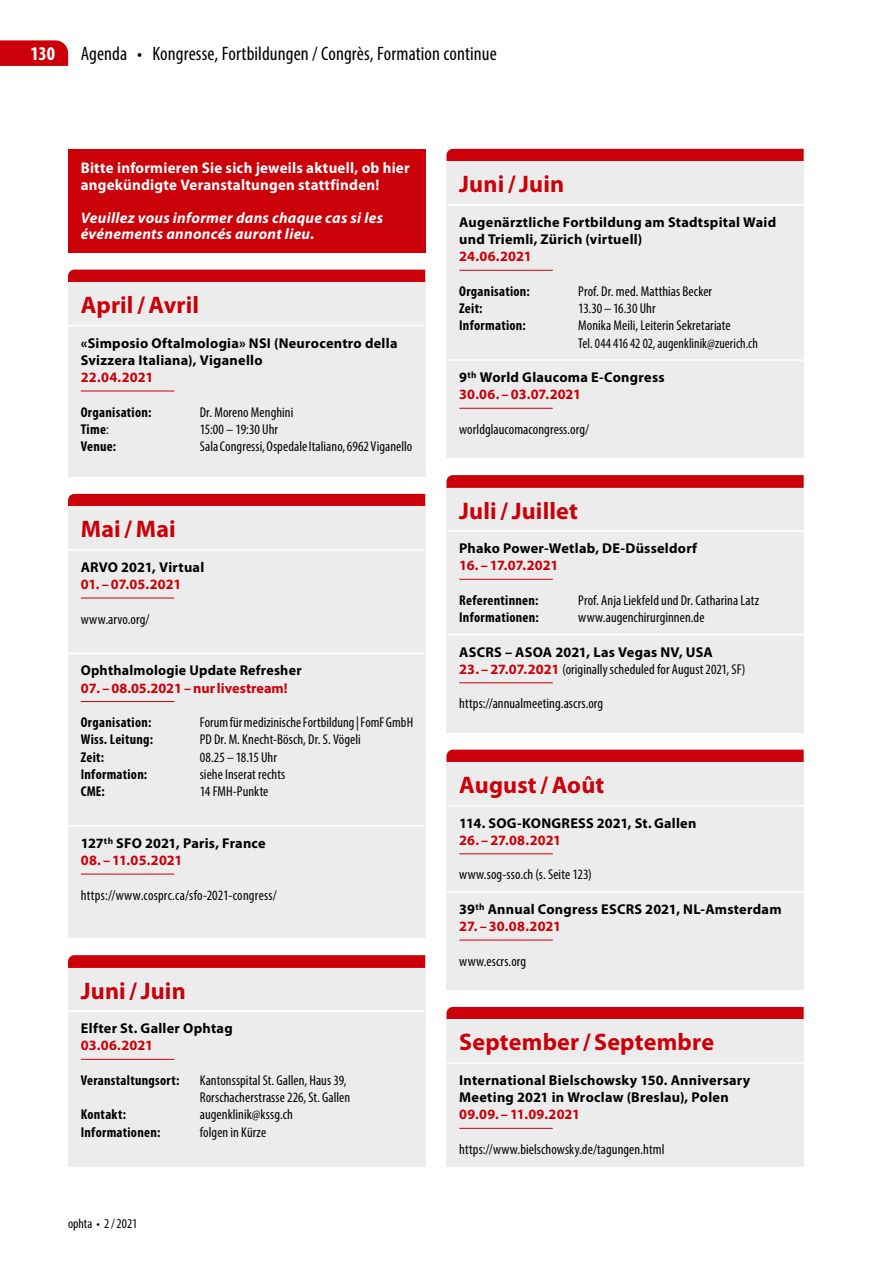
<style>
.page{position:relative;width:893px;height:1263px;background:#fff}
.page>*{position:absolute;margin:0;border:0;box-sizing:border-box;transform-origin:0 0}
.t1{font:700 24px "Myriad Pro";letter-spacing:.01em;color:#cb0008}
.t2{font:condensed 19.5px "Myriad Pro";letter-spacing:.005em;color:#000}
.t3{font:700 condensed 19.5px "Myriad Pro";color:#fff}
.t4{font:700 15.3px/16.5px "Myriad Pro";letter-spacing:.015em;color:#fff}
.t5{font:italic 700 15.3px/16.5px "Myriad Pro";letter-spacing:.015em;color:#fff}
.t6{font:condensed 14.25px/17.2px "Myriad Pro";letter-spacing:.005em;color:#000}
.t7{font:700 14.25px/17.2px "Myriad Pro";letter-spacing:.015em;color:#000}
.t8{font:700 condensed 14.25px "Myriad Pro";letter-spacing:.02em;color:#000}
.t9{font:700 14.25px "Myriad Pro";color:#cb0008}
.t10{font:condensed 13.5px "Myriad Pro";color:#000}
.s1{font-weight:400}
.s2{color:#cb0008}
.s3{font-weight:700;font-stretch:normal;color:#cb0008}
</style>
<div class="page">
<svg style="left:0;top:40px;width:68px;height:26px"></svg>
<div style="left:68px;top:270px;width:357px;height:12px;background:#cb0008"></div>
<div style="left:68px;top:282px;width:357px;height:195px;background:#ececec"></div>
<hr style="left:68px;top:325px;width:357px;height:1px;background:#fff">
<hr style="left:81px;top:391px;width:93px;height:1px;background:#cb0008">
<div style="left:68px;top:149px;width:357px;height:103px;background:#cb0008"></div>
<svg style="left:68px;top:494px;width:357px;height:13px"></svg>
<div style="left:68px;top:507px;width:357px;height:431px;background:#ececec"></div>
<hr style="left:68px;top:549px;width:357px;height:2px;background:#fff">
<hr style="left:81px;top:598px;width:93px;height:1px;background:#cb0008">
<hr style="left:68px;top:653px;width:357px;height:1px;background:#fff">
<hr style="left:81px;top:701px;width:93px;height:1px;background:#cb0008">
<hr style="left:68px;top:825px;width:357px;height:2px;background:#fff">
<hr style="left:81px;top:874px;width:93px;height:1px;background:#cb0008">
<svg style="left:68px;top:955px;width:357px;height:13px"></svg>
<div style="left:68px;top:968px;width:357px;height:199px;background:#ececec"></div>
<hr style="left:68px;top:1010px;width:357px;height:2px;background:#fff">
<hr style="left:81px;top:1059px;width:93px;height:1px;background:#cb0008">
<svg style="left:446px;top:149px;width:358px;height:13px"></svg>
<div style="left:446px;top:162px;width:358px;height:296px;background:#ececec"></div>
<hr style="left:446px;top:204px;width:358px;height:2px;background:#fff">
<hr style="left:459px;top:270px;width:94px;height:1px;background:#cb0008">
<hr style="left:446px;top:359px;width:358px;height:2px;background:#fff">
<hr style="left:459px;top:408px;width:94px;height:1px;background:#cb0008">
<svg style="left:446px;top:475px;width:358px;height:13px"></svg>
<div style="left:446px;top:488px;width:358px;height:244px;background:#ececec"></div>
<hr style="left:446px;top:530px;width:358px;height:2px;background:#fff">
<hr style="left:459px;top:579px;width:94px;height:1px;background:#cb0008">
<hr style="left:446px;top:634px;width:358px;height:1px;background:#fff">
<hr style="left:459px;top:682px;width:94px;height:1px;background:#cb0008">
<div style="left:446px;top:750px;width:358px;height:12px;background:#cb0008"></div>
<div style="left:446px;top:762px;width:358px;height:228px;background:#ececec"></div>
<hr style="left:446px;top:805px;width:358px;height:1px;background:#fff">
<hr style="left:459px;top:853px;width:94px;height:1px;background:#cb0008">
<hr style="left:446px;top:891px;width:358px;height:2px;background:#fff">
<hr style="left:459px;top:940px;width:94px;height:1px;background:#cb0008">
<svg style="left:446px;top:1007px;width:358px;height:13px"></svg>
<div style="left:446px;top:1020px;width:358px;height:147px;background:#ececec"></div>
<hr style="left:446px;top:1062px;width:358px;height:2px;background:#fff">
<hr style="left:459px;top:1128px;width:94px;height:1px;background:#cb0008">
<h2 class="t3" style="left:30px;top:41px;width:26px">130</h2>
<h2 class="t2" style="left:81px;top:42px;width:417px">Agenda • Kongresse, Fortbildungen / Congrès, Formation continue</h2>
<p class="t4" style="left:81px;top:160px;width:330px">Bitte informieren Sie sich jeweils aktuell, ob hier angekündigte Veranstaltungen stattfinden!</p>
<p class="t5" style="left:81px;top:209px;width:304px">Veuillez vous informer dans chaque cas si les événements annoncés auront lieu.</p>
<h1 class="t1" style="left:81px;top:292px;width:120px">April/Avril</h1>
<p class="t7" style="left:81px;top:334px;width:318px">«Simposio Oftalmologia» NSI (Neurocentro della<br>Svizzera Italiana), Viganello</p>
<p class="t9" style="left:81px;top:369px;width:74px">22.04.2021</p>
<p class="t8" style="left:81px;top:403px;width:72px">Organisation:</p>
<p class="t6" style="left:200px;top:403px;width:95px">Dr. Moreno Menghini</p>
<p class="t8" style="left:81px;top:420px;width:30px">Time<span class="s1">:</span></p>
<p class="t6" style="left:200px;top:420px;width:80px">15:00 – 19:30 Uhr</p>
<p class="t8" style="left:81px;top:437px;width:37px">Venue:</p>
<p class="t6" style="left:200px;top:438px;width:214px">Sala Congressi, Ospedale Italiano, 6962 Viganello</p>
<h1 class="t1" style="left:81px;top:516px;width:96px">Mai/ Mai</h1>
<p class="t7" style="left:81px;top:559px;width:125px">ARVO 2021, Virtual</p>
<p class="t9" style="left:81px;top:576px;width:102px">01. – 07.05.2021</p>
<p class="t6" style="left:81px;top:610px;width:70px">www.arvo.org/</p>
<p class="t7" style="left:81px;top:662px;width:222px">Ophthalmologie Update Refresher</p>
<p class="t9" style="left:81px;top:680px;width:208px">07. – 08.05.2021– nur livestream!</p>
<p class="t8" style="left:81px;top:713px;width:72px">Organisation:</p>
<p class="t6" style="left:200px;top:714px;width:215px">Forum für medizinische Fortbildung | FomF GmbH</p>
<p class="t8" style="left:81px;top:731px;width:74px">Wiss. Leitung:</p>
<p class="t6" style="left:200px;top:731px;width:163px">PD Dr. M. Knecht-Bösch, Dr. S. Vögeli</p>
<p class="t8" style="left:81px;top:748px;width:25px">Zeit:</p>
<p class="t6" style="left:200px;top:748px;width:79px">08.25–18.15 Uhr</p>
<p class="t8" style="left:81px;top:765px;width:68px">Information:</p>
<p class="t6" style="left:200px;top:765px;width:87px">siehe Inserat rechts</p>
<p class="t8" style="left:81px;top:782px;width:26px">CME:</p>
<p class="t6" style="left:200px;top:783px;width:70px">14 FMH-Punkte</p>
<p class="t7" style="left:81px;top:835px;width:186px">127<sup>th</sup> SFO 2021, Paris, France</p>
<p class="t9" style="left:81px;top:852px;width:103px">08. – 11.05.2021</p>
<p class="t6" style="left:81px;top:886px;width:198px">https://www.cosprc.ca/sfo-2021-congress/</p>
<h1 class="t1" style="left:81px;top:977px;width:106px">Juni/ Juin</h1>
<p class="t7" style="left:81px;top:1020px;width:153px">Elfter St. Galler Ophtag</p>
<p class="t9" style="left:81px;top:1038px;width:74px">03.06.2021</p>
<p class="t8" style="left:81px;top:1071px;width:100px">Veranstaltungsort:</p>
<p class="t6" style="left:200px;top:1071px;width:152px">Kantonsspital St. Gallen, Haus 39,<br>Rorschacherstrasse 226, St. Gallen</p>
<p class="t8" style="left:81px;top:1106px;width:47px">Kontakt:</p>
<p class="t6" style="left:200px;top:1106px;width:95px">augenklinik@kssg.ch</p>
<p class="t8" style="left:81px;top:1123px;width:81px">Informationen:</p>
<p class="t6" style="left:200px;top:1123px;width:68px">folgen in Kürze</p>
<p class="t10" style="left:68px;top:1215px;width:71px">ophta • 2/2021</p>
<h1 class="t1" style="left:459px;top:171px;width:106px">Juni/ Juin</h1>
<p class="t7" style="left:459px;top:214px;width:318px">Augenärztliche Fortbildung am Stadtspital Waid und Triemli, Zürich (virtuell)</p>
<p class="t9" style="left:459px;top:249px;width:74px">24.06.2021</p>
<p class="t8" style="left:459px;top:282px;width:72px">Organisation:</p>
<p class="t6" style="left:578px;top:282px;width:135px">Prof. Dr. med. Matthias Becker</p>
<p class="t8" style="left:459px;top:299px;width:25px">Zeit:</p>
<p class="t6" style="left:578px;top:300px;width:79px">13.30 –16.30 Uhr</p>
<p class="t8" style="left:459px;top:317px;width:68px">Information:</p>
<p class="t6" style="left:578px;top:317px;width:181px">Monika Meili, Leiterin Sekretariate<br>Tel. 044 416 42 02, augenklinik@zuerich.ch</p>
<p class="t7" style="left:459px;top:369px;width:207px">9<sup>th</sup> World Glaucoma E-Congress<br><span class="s2">30.06. – 03.07.2021</span></p>
<p class="t6" style="left:459px;top:420px;width:131px">worldglaucomacongress.org/</p>
<h1 class="t1" style="left:459px;top:497px;width:120px">Juli/ Juillet</h1>
<p class="t7" style="left:459px;top:540px;width:239px">Phako Power-Wetlab, DE-Düsseldorf</p>
<p class="t9" style="left:459px;top:558px;width:100px">16. – 17.07.2021</p>
<p class="t8" style="left:459px;top:591px;width:81px">Referentinnen:</p>
<p class="t6" style="left:578px;top:591px;width:182px">Prof. Anja Liekfeld und Dr. Catharina Latz</p>
<p class="t8" style="left:459px;top:608px;width:81px">Informationen:</p>
<p class="t6" style="left:578px;top:609px;width:128px">www.augenchirurginnen.de</p>
<p class="t7" style="left:459px;top:643px;width:255px">ASCRS – ASOA 2021, Las Vegas NV, USA</p>
<p class="t6" style="left:459px;top:660px;width:288px"><span class="s3">23. – 27.07.2021</span> (originally scheduled for August 2021, SF)</p>
<p class="t6" style="left:459px;top:695px;width:146px">https://annualmeeting.ascrs.org</p>
<h1 class="t1" style="left:459px;top:772px;width:147px">August/Août</h1>
<p class="t7" style="left:459px;top:814px;width:239px">114. SOG-KONGRESS 2021, St.Gallen</p>
<p class="t9" style="left:459px;top:832px;width:103px">26. – 27.08.2021</p>
<p class="t6" style="left:459px;top:866px;width:134px">www.sog-sso.ch (s. Seite 123)</p>
<p class="t7" style="left:459px;top:901px;width:324px">39<sup>th</sup> Annual Congress ESCRS 2021, NL-Amsterdam</p>
<p class="t9" style="left:459px;top:918px;width:103px">27. – 30.08.2021</p>
<p class="t6" style="left:459px;top:952px;width:68px">www.escrs.org</p>
<h1 class="t1" style="left:459px;top:1029px;width:256px">September/ Septembre</h1>
<p class="t7" style="left:459px;top:1072px;width:293px">International Bielschowsky 150. Anniversary<br>Meeting 2021 in Wroclaw (Breslau), Polen</p>
<p class="t9" style="left:459px;top:1107px;width:122px">09.09. – 11.09.2021</p>
<p class="t6" style="left:459px;top:1140px;width:207px">https://www.bielschowsky.de/tagungen.html</p>
</div>
